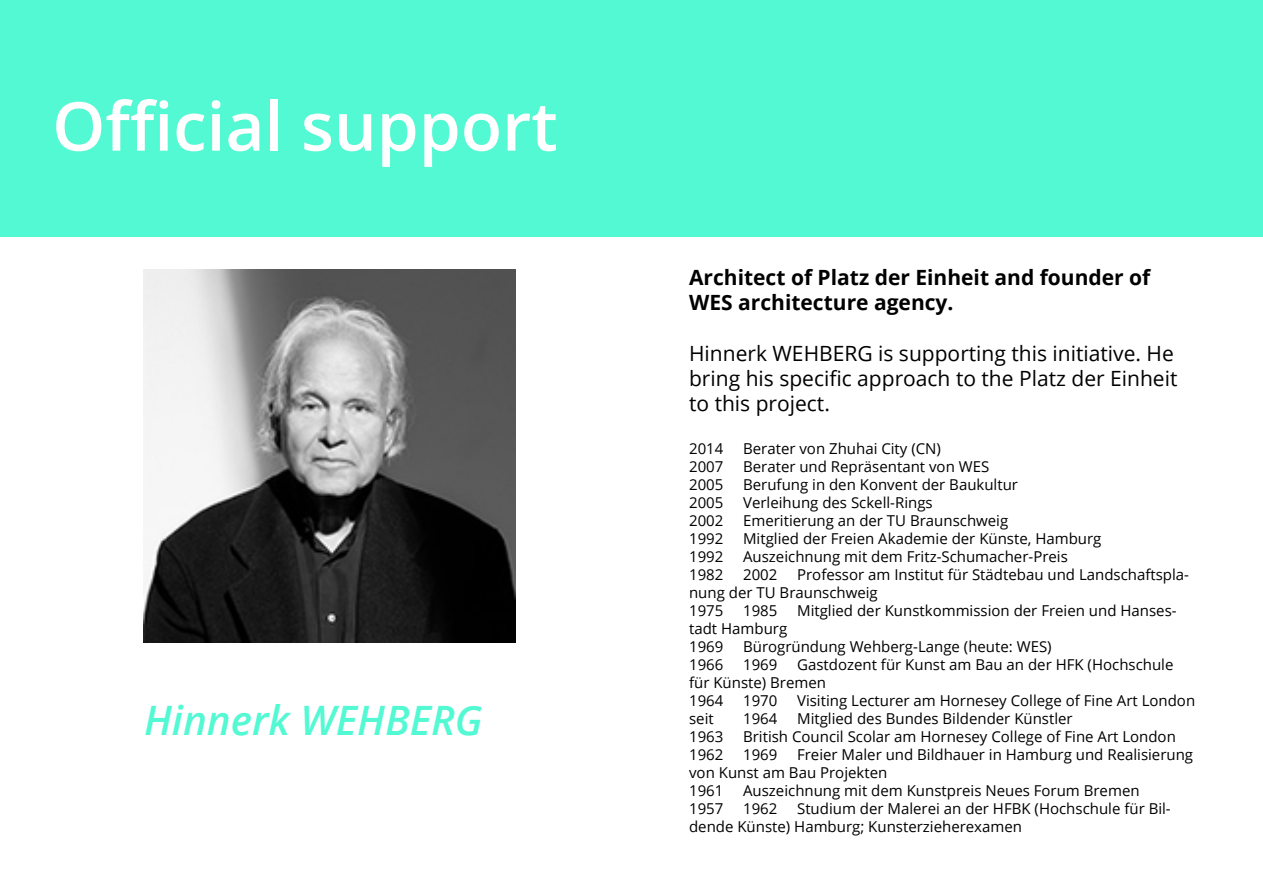
<style>
.page{position:relative;width:1263px;height:893px;background:#fff}
.page>*{position:absolute;margin:0;border:0;box-sizing:border-box;transform-origin:0 0}
.t1{font:600 67.5px "Open Sans";color:#fff}
.t2{font:italic 600 40.5px "Open Sans";color:#53f9d3}
.t3{font:21px/25.2px "Open Sans";color:#000}
.t4{font:700 21px/25.2px "Open Sans";color:#000}
.t5{font:15px/18px "Open Sans";color:#000}
</style>
<div class="page">
<div style="left:0;top:0;width:1263px;height:237px;background:#53f9d3"></div>
<img style="left:143px;top:269px;width:372px;height:373px">
<h1 class="t1" style="left:52px;top:80px;width:507px">Official support</h1>
<h2 class="t2" style="left:144px;top:693px;width:340px">Hinnerk WEHBERG</h2>
<h3 class="t4" style="left:689px;top:264px;width:463px">Architect of Platz der Einheit and founder of<br>WES architecture agency.</h3>
<h3 class="t3" style="left:689px;top:340px;width:490px">Hinnerk WEHBERG is supporting this initiative. He bring his specific approach to the Platz der Einheit to this project.</h3>
<p class="t5" style="left:689px;top:440px;width:36px">2014</p>
<p class="t5" style="left:743px;top:440px;width:199px">Berater von Zhuhai City (CN)</p>
<p class="t5" style="left:689px;top:458px;width:36px">2007</p>
<p class="t5" style="left:743px;top:458px;width:248px">Berater und Repräsentant von WES</p>
<p class="t5" style="left:689px;top:476px;width:36px">2005</p>
<p class="t5" style="left:743px;top:476px;width:276px">Berufung in den Konvent der Baukultur</p>
<p class="t5" style="left:689px;top:494px;width:36px">2005</p>
<p class="t5" style="left:743px;top:494px;width:191px">Verleihung des Sckell-Rings</p>
<p class="t5" style="left:689px;top:512px;width:36px">2002</p>
<p class="t5" style="left:743px;top:512px;width:267px">Emeritierung an der TU Braunschweig</p>
<p class="t5" style="left:689px;top:530px;width:36px">1992</p>
<p class="t5" style="left:743px;top:530px;width:360px">Mitglied der Freien Akademie der Künste, Hamburg</p>
<p class="t5" style="left:689px;top:548px;width:36px">1992</p>
<p class="t5" style="left:743px;top:548px;width:326px">Auszeichnung mit dem Fritz-Schumacher-Preis</p>
<p class="t5" style="left:689px;top:566px;width:36px">1982</p>
<p class="t5" style="left:743px;top:566px;width:36px">2002</p>
<p class="t5" style="left:689px;top:566px;width:501px;text-indent:108px">Professor am Institut für Städtebau und Landschaftspla&shy;nung der TU Braunschweig<br>1975</p>
<p class="t5" style="left:743px;top:602px;width:36px">1985</p>
<p class="t5" style="left:797px;top:602px;width:381px">Mitglied der Kunstkommission der Freien und Hanses-</p>
<p class="t5" style="left:689px;top:620px;width:100px">tadt Hamburg<br>1969</p>
<p class="t5" style="left:743px;top:638px;width:310px">Bürogründung Wehberg-Lange (heute: WES)</p>
<p class="t5" style="left:689px;top:656px;width:486px;text-indent:108px">Gastdozent für Kunst am Bau an der HFK (Hochschule für Künste) Bremen<br>1964</p>
<p class="t5" style="left:689px;top:656px;width:36px">1966</p>
<p class="t5" style="left:743px;top:656px;width:36px">1969</p>
<p class="t5" style="left:743px;top:692px;width:36px">1970</p>
<p class="t5" style="left:797px;top:692px;width:400px">Visiting Lecturer am Hornesey College of Fine Art London</p>
<p class="t5" style="left:689px;top:710px;width:26px">seit</p>
<p class="t5" style="left:743px;top:710px;width:36px">1964</p>
<p class="t5" style="left:797px;top:710px;width:277px">Mitglied des Bundes Bildender Künstler</p>
<p class="t5" style="left:689px;top:728px;width:36px">1963</p>
<p class="t5" style="left:743px;top:728px;width:434px">British Council Scolar am Hornesey College of Fine Art London</p>
<p class="t5" style="left:689px;top:746px;width:36px">1962</p>
<p class="t5" style="left:743px;top:746px;width:36px">1969</p>
<p class="t5" style="left:689px;top:746px;width:506px;text-indent:108px">Freier Maler und Bildhauer in Hamburg und Realisierung von Kunst am Bau Projekten<br>1961</p>
<p class="t5" style="left:743px;top:782px;width:398px">Auszeichnung mit dem Kunstpreis Neues Forum Bremen</p>
<p class="t5" style="left:689px;top:800px;width:483px;text-indent:108px">Studium der Malerei an der HFBK (Hochschule für Bil&shy;dende Künste) Hamburg; Kunsterzieherexamen</p>
<p class="t5" style="left:689px;top:800px;width:36px">1957</p>
<p class="t5" style="left:743px;top:800px;width:36px">1962</p>
</div>
